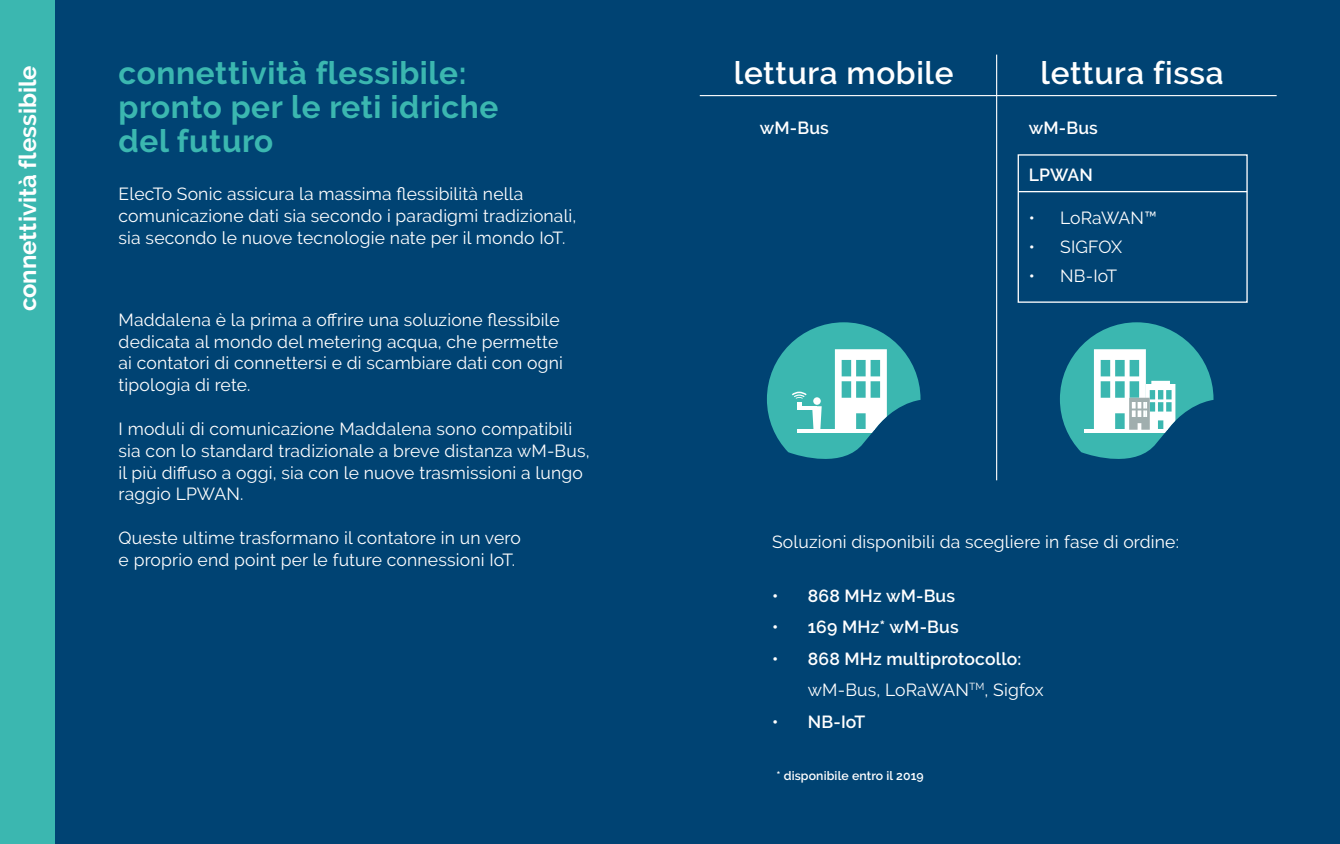
<style>
.page{position:relative;width:1340px;height:844px;background:#fff}
.page>*{position:absolute;margin:0;border:0;box-sizing:border-box;transform-origin:0 0}
.t1{font:700 31.5px/33.8px "Raleway";letter-spacing:.02em;color:#3bb7b0}
.t2{font:600 31.5px "Raleway";letter-spacing:.02em;color:#fff}
.t3{font:700 23.8px "Raleway";color:#fff}
.t4{font:17.5px/21.9px "Raleway";letter-spacing:.01em;color:#fff}
.t5{font:600 17.5px/31.5px "Raleway";letter-spacing:.01em;color:#fff}
.t6{font:600 12.25px "Raleway";letter-spacing:.01em;color:#fff}
.s1{font-weight:400}
</style>
<div class="page">
<div style="left:0;top:0;width:1339px;height:843px;background:#004373"></div>
<div style="left:0;top:0;width:55px;height:843px;background:#3bb7b0"></div>
<div style="left:1017px;top:154px;width:230px;height:149px;border:1px solid #fff"></div>
<hr style="left:1018px;top:191px;width:229px;height:1px;background:#fff">
<svg style="left:767px;top:322px;width:153px;height:137px"></svg>
<svg style="left:1060px;top:322px;width:153px;height:137px"></svg>
<hr style="left:699px;top:95px;width:577px;height:1px;background:#fff">
<hr style="left:996px;top:55px;width:1px;height:425px;background:#fff">
<h2 class="t3" style="left:14px;top:311px;width:248px;rotate:-90deg">connettività flessibile</h2>
<h1 class="t1" style="left:119px;top:56px;width:381px">connettività flessibile: pronto per le reti idriche del futuro</h1>
<p class="t4" style="left:119px;top:183px;width:459px">ElecTo Sonic assicura la massima flessibilità nella comunicazione dati sia secondo i paradigmi tradizionali, sia secondo le nuove tecnologie nate per il mondo IoT.</p>
<p class="t4" style="left:119px;top:308px;width:446px">Maddalena è la prima a offrire una soluzione flessibile dedicata al mondo del metering acqua, che permette ai contatori di connettersi e di scambiare dati con ogni tipologia di rete.</p>
<p class="t4" style="left:119px;top:417px;width:472px">I moduli di comunicazione Maddalena sono compatibili sia con lo standard tradizionale a breve distanza wM-Bus, il più diffuso a oggi, sia con le nuove trasmissioni a lungo raggio LPWAN.</p>
<p class="t4" style="left:119px;top:527px;width:404px">Queste ultime trasformano il contatore in un vero e proprio end point per le future connessioni IoT.</p>
<h1 class="t2" style="left:1040px;top:55px;width:184px">lettura fissa</h1>
<h1 class="t2" style="left:734px;top:55px;width:221px">lettura mobile</h1>
<p class="t5" style="left:759px;top:112px;width:71px">wM-Bus</p>
<p class="t5" style="left:1028px;top:112px;width:71px">wM-Bus</p>
<p class="t5" style="left:1028px;top:159px;width:66px">LPWAN</p>
<p class="t4" style="left:1028px;top:206px;width:130px">• LoRaWAN™</p>
<p class="t4" style="left:1028px;top:235px;width:95px">• SIGFOX</p>
<p class="t4" style="left:1028px;top:265px;width:90px">• NB-IoT</p>
<p class="t4" style="left:772px;top:531px;width:408px">Soluzioni disponibili da scegliere in fase di ordine:</p>
<p class="t5" style="left:772px;top:579px;width:184px">• 868 MHz wM-Bus</p>
<p class="t5" style="left:772px;top:611px;width:188px">• 169 MHz* wM-Bus</p>
<p class="t5" style="left:808px;top:642px;width:237px;text-indent:-36px">• 868 MHz multiprotocollo: <span class="s1">wM-Bus, LoRaWAN</span><sup>TM</sup><span class="s1">, Sigfox</span></p>
<p class="t5" style="left:772px;top:705px;width:95px">• NB-IoT</p>
<p class="t6" style="left:776px;top:768px;width:149px">* disponibile entro il 2019</p>
</div>
